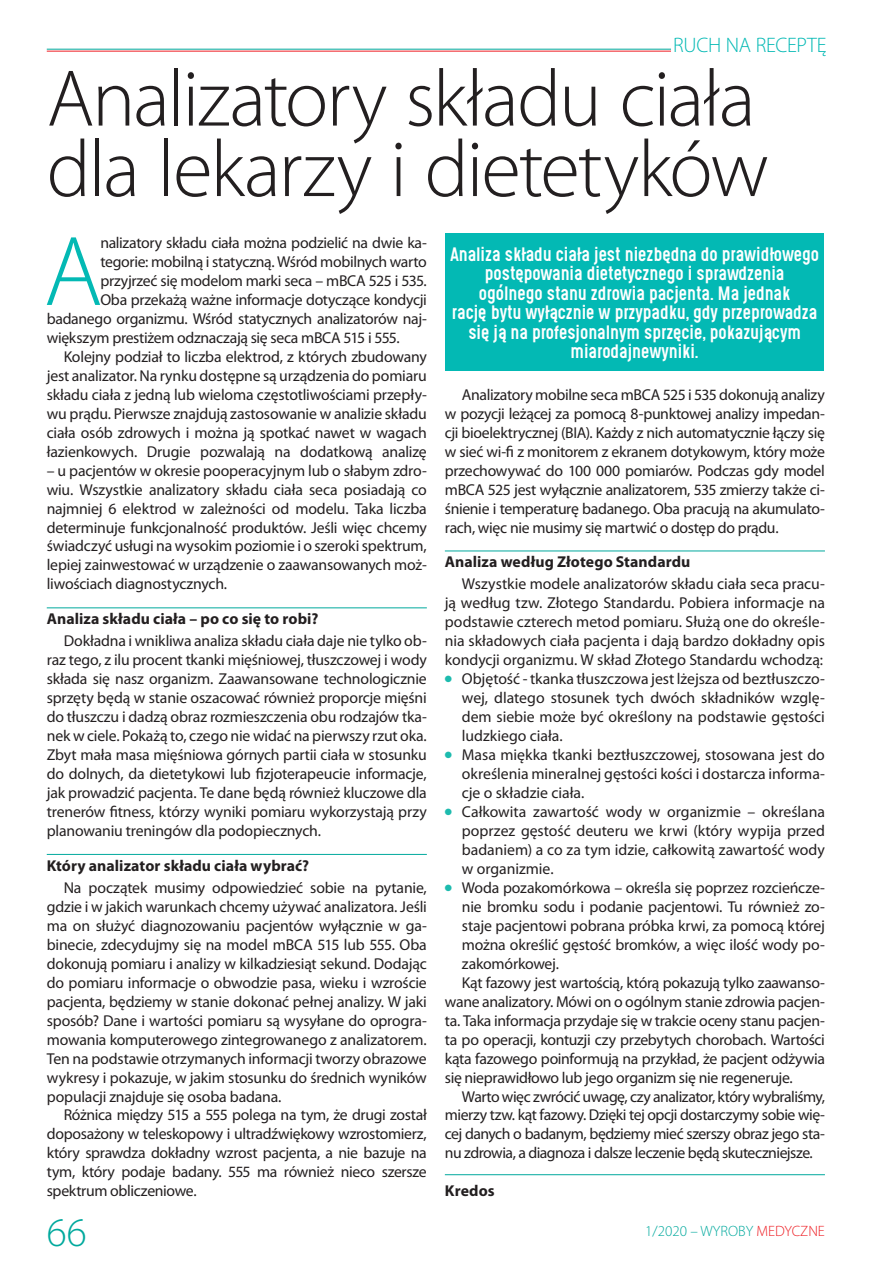
<style>
.page{position:relative;width:893px;height:1263px;background:#fff}
.page>*{position:absolute;margin:0;border:0;box-sizing:border-box;transform-origin:0 0}
.t1{font:300 100.2px "Myriad Pro";color:#03b9b4}
.t2{font:300 81px/70.5px "Myriad Pro";letter-spacing:-.025em;color:#231f20}
.t3{font:300 40.8px "Myriad Pro";color:#00a99d}
.t4{font:300 21px "Myriad Pro";letter-spacing:-.015em;color:#03b9b4}
.t5{font:16.5px/19.4px "Gotcha Gothic";color:#fff;text-align:center}
.t6{font:15.75px/18.9px "Myriad Pro";letter-spacing:-.015em;color:#231f20;text-align:justify}
.t7{font:700 15.75px "Myriad Pro";letter-spacing:.005em;color:#231f20}
.t8{font:15.75px "Myriad Pro";letter-spacing:-.035em;color:#231f20}
.t9{font:300 15px "Myriad Pro";color:#00a99d}
.s1{font-family:"Dixieland Normal";font-size:9px;color:#1dbbae}
.s2{color:#ee1d23}
</style>
<div class="page">
<hr style="left:47px;top:51px;width:624px;height:1px;background:#ee1d23">
<hr style="left:47px;top:49px;width:624px;height:1px;background:#00a99d">
<div style="left:445px;top:234px;width:379px;height:137px;background:#03b9b4"></div>
<hr style="left:47px;top:607px;width:380px;height:1px;background:#00a99d">
<hr style="left:47px;top:854px;width:380px;height:1px;background:#00a99d">
<hr style="left:445px;top:551px;width:380px;height:1px;background:#00a99d">
<hr style="left:445px;top:1174px;width:380px;height:1px;background:#00a99d">
<h3 class="t4" style="left:673px;top:32px;width:155px">RUCH NA RECEPTĘ</h3>
<h2 class="t2" style="left:47px;top:63px;width:723px">Analizatory składu ciała dla lekarzy i dietetyków</h2>
<p class="t5" style="left:450px;top:245px;width:370px">Analiza składu ciała jest niezbędna do prawidłowego postępowania dietetycznego i sprawdzenia<br>ogólnego stanu zdrowia pacjenta. Ma jednak<br>rację bytu wyłącznie w przypadku, gdy przeprowadza się ją na profesjonalnym sprzęcie, pokazującym miarodajnewyniki.</p>
<h1 class="t1" style="left:44px;top:211px;width:60px">A</h1>
<p class="t6" style="left:100px;top:233px;width:328px">nalizatory składu ciała można podzielić na dwie ka-</p>
<p class="t6" style="left:100px;top:252px;width:328px">tegorie: mobilną i statyczną. Wśród mobilnych warto</p>
<p class="t6" style="left:100px;top:271px;width:328px">przyjrzeć się modelom marki seca – mBCA 525 i 535.</p>
<p class="t6" style="left:100px;top:290px;width:328px">Oba przekażą ważne informacje dotyczące kondycji</p>
<p class="t6" style="left:47px;top:309px;width:382px">badanego organizmu. Wśród statycznych analizatorów naj-</p>
<p class="t6" style="left:47px;top:328px;width:354px">większym prestiżem odznaczają się seca mBCA 515 i 555.</p>
<p class="t6" style="left:64px;top:347px;width:365px">Kolejny podział to liczba elektrod, z których zbudowany</p>
<p class="t6" style="left:47px;top:366px;width:382px">jest analizator. Na rynku dostępne są urządzenia do pomiaru</p>
<p class="t6" style="left:47px;top:385px;width:382px">składu ciała z jedną lub wieloma częstotliwościami przepły-</p>
<p class="t6" style="left:47px;top:404px;width:382px">wu prądu. Pierwsze znajdują zastosowanie w analizie składu</p>
<p class="t6" style="left:47px;top:423px;width:382px">ciała osób zdrowych i można ją spotkać nawet w wagach</p>
<p class="t6" style="left:47px;top:442px;width:382px">łazienkowych. Drugie pozwalają na dodatkową analizę</p>
<p class="t6" style="left:47px;top:461px;width:382px">– u pacjentów w okresie pooperacyjnym lub o słabym zdro&shy;wiu. Wszystkie analizatory składu ciała seca posiadają co najmniej 6 elektrod w zależności od modelu. Taka liczba determinuje funkcjonalność produktów. Jeśli więc chcemy świadczyć usługi na wysokim poziomie i o szeroki spektrum, lepiej zainwestować w urządzenie o zaawansowanych moż&shy;liwościach diagnostycznych.</p>
<p class="t7" style="left:47px;top:609px;width:273px">Analiza składu ciała – po co się to robi?</p>
<p class="t6" style="left:47px;top:631px;width:382px;text-indent:17px">Dokładna i wnikliwa analiza składu ciała daje nie tylko ob&shy;raz tego, z ilu procent tkanki mięśniowej, tłuszczowej i wody składa się nasz organizm. Zaawansowane technologicznie sprzęty będą w stanie oszacować również proporcje mięśni do tłuszczu i dadzą obraz rozmieszczenia obu rodzajów tka&shy;nek w ciele. Pokażą to, czego nie widać na pierwszy rzut oka.<br>Zbyt mała masa mięśniowa górnych partii ciała w stosunku do dolnych, da dietetykowi lub fizjoterapeucie informacje, jak prowadzić pacjenta. Te dane będą również kluczowe dla trenerów fitness, którzy wyniki pomiaru wykorzystają przy planowaniu treningów dla podopiecznych.</p>
<p class="t7" style="left:47px;top:855px;width:264px">Który analizator składu ciała wybrać?</p>
<p class="t6" style="left:47px;top:878px;width:382px;text-indent:17px">Na początek musimy odpowiedzieć sobie na pytanie, gdzie i w jakich warunkach chcemy używać analizatora. Jeśli ma on służyć diagnozowaniu pacjentów wyłącznie w ga&shy;binecie, zdecydujmy się na model mBCA 515 lub 555. Oba dokonują pomiaru i analizy w kilkadziesiąt sekund. Dodając do pomiaru informacje o obwodzie pasa, wieku i wzroście pacjenta, będziemy w stanie dokonać pełnej analizy. W jaki sposób? Dane i wartości pomiaru są wysyłane do oprogra&shy;mowania komputerowego zintegrowanego z analizatorem.<br>Ten na podstawie otrzymanych informacji tworzy obrazowe wykresy i pokazuje, w jakim stosunku do średnich wyników populacji znajduje się osoba badana.</p>
<p class="t6" style="left:47px;top:1105px;width:382px;text-indent:17px">Różnica między 515 a 555 polega na tym, że drugi został doposażony w teleskopowy i ultradźwiękowy wzrostomierz, który sprawdza dokładny wzrost pacjenta, a nie bazuje na tym, który podaje badany. 555 ma również nieco szersze spektrum obliczeniowe.</p>
<p class="t6" style="left:445px;top:385px;width:382px;text-indent:17px">Analizatory mobilne seca mBCA 525 i 535 dokonują analizy w pozycji leżącej za pomocą 8-punktowej analizy impedan&shy;cji bioelektrycznej (BIA). Każdy z nich automatycznie łączy się w sieć wi-fi z monitorem z ekranem dotykowym, który może przechowywać do 100 000 pomiarów. Podczas gdy model mBCA 525 jest wyłącznie analizatorem, 535 zmierzy także ci&shy;śnienie i temperaturę badanego. Oba pracują na akumulato&shy;rach, więc nie musimy się martwić o dostęp do prądu.</p>
<p class="t7" style="left:445px;top:552px;width:247px">Analiza według Złotego Standardu</p>
<p class="t6" style="left:462px;top:574px;width:365px">Wszystkie modele analizatorów składu ciała seca pracu-</p>
<p class="t6" style="left:445px;top:593px;width:382px">ją według tzw. Złotego Standardu. Pobiera informacje na</p>
<p class="t6" style="left:445px;top:612px;width:382px">podstawie czterech metod pomiaru. Służą one do określe-</p>
<p class="t6" style="left:445px;top:631px;width:382px">nia składowych ciała pacjenta i dają bardzo dokładny opis</p>
<p class="t6" style="left:445px;top:650px;width:380px">kondycji organizmu. W skład Złotego Standardu wchodzą:</p>
<p class="t6" style="left:445px;top:669px;width:382px"><span class="s1">l</span> Objętość - tkanka tłuszczowa jest lżejsza od beztłuszczo-</p>
<p class="t6" style="left:462px;top:688px;width:365px">wej, dlatego stosunek tych dwóch składników wzglę-</p>
<p class="t6" style="left:462px;top:707px;width:365px">dem siebie może być określony na podstawie gęstości</p>
<p class="t6" style="left:462px;top:726px;width:102px">ludzkiego ciała.</p>
<p class="t6" style="left:445px;top:745px;width:382px"><span class="s1">l</span> Masa miękka tkanki beztłuszczowej, stosowana jest do</p>
<p class="t6" style="left:462px;top:764px;width:365px">określenia mineralnej gęstości kości i dostarcza informa-</p>
<p class="t6" style="left:462px;top:783px;width:124px">cje o składzie ciała.</p>
<p class="t6" style="left:445px;top:802px;width:382px"><span class="s1">l</span> Całkowita zawartość wody w organizmie – określana</p>
<p class="t6" style="left:462px;top:821px;width:365px">poprzez gęstość deuteru we krwi (który wypija przed</p>
<p class="t6" style="left:462px;top:840px;width:365px">badaniem) a co za tym idzie, całkowitą zawartość wody</p>
<p class="t6" style="left:462px;top:859px;width:93px">w organizmie.</p>
<p class="t6" style="left:445px;top:878px;width:382px"><span class="s1">l</span> Woda pozakomórkowa – określa się poprzez rozcieńcze-</p>
<p class="t6" style="left:462px;top:897px;width:365px">nie bromku sodu i podanie pacjentowi. Tu również zo-</p>
<p class="t6" style="left:462px;top:916px;width:365px">staje pacjentowi pobrana próbka krwi, za pomocą której</p>
<p class="t6" style="left:462px;top:935px;width:365px">można określić gęstość bromków, a więc ilość wody po-</p>
<p class="t6" style="left:462px;top:954px;width:99px">zakomórkowej.</p>
<p class="t6" style="left:462px;top:973px;width:365px">Kąt fazowy jest wartością, którą pokazują tylko zaawanso-</p>
<p class="t6" style="left:445px;top:992px;width:382px">wane analizatory. Mówi on o ogólnym stanie zdrowia pacjen-</p>
<p class="t6" style="left:445px;top:1011px;width:382px">ta. Taka informacja przydaje się w trakcie oceny stanu pacjen-</p>
<p class="t6" style="left:445px;top:1030px;width:382px">ta po operacji, kontuzji czy przebytych chorobach. Wartości</p>
<p class="t6" style="left:445px;top:1048px;width:382px">kąta fazowego poinformują na przykład, że pacjent odżywia</p>
<p class="t6" style="left:445px;top:1067px;width:349px">się nieprawidłowo lub jego organizm się nie regeneruje.</p>
<p class="t6" style="left:462px;top:1086px;width:365px">Warto więc zwrócić uwagę, czy analizator, który wybraliśmy,</p>
<p class="t6" style="left:445px;top:1105px;width:382px">mierzy tzw. kąt fazowy. Dzięki tej opcji dostarczymy sobie wię-</p>
<p class="t6" style="left:445px;top:1124px;width:382px">cej danych o badanym, będziemy mieć szerszy obraz jego sta-</p>
<p class="t8" style="left:445px;top:1143px;width:369px">nu zdrowia, a diagnoza i dalsze leczenie będą skuteczniejsze.</p>
<p class="t7" style="left:445px;top:1181px;width:51px">Kredos</p>
<h3 class="t3" style="left:47px;top:1208px;width:41px">66</h3>
<p class="t9" style="left:645px;top:1222px;width:181px">1/2020 – WYROBY <span class="s2">MEDYCZNE</span></p>
</div>
